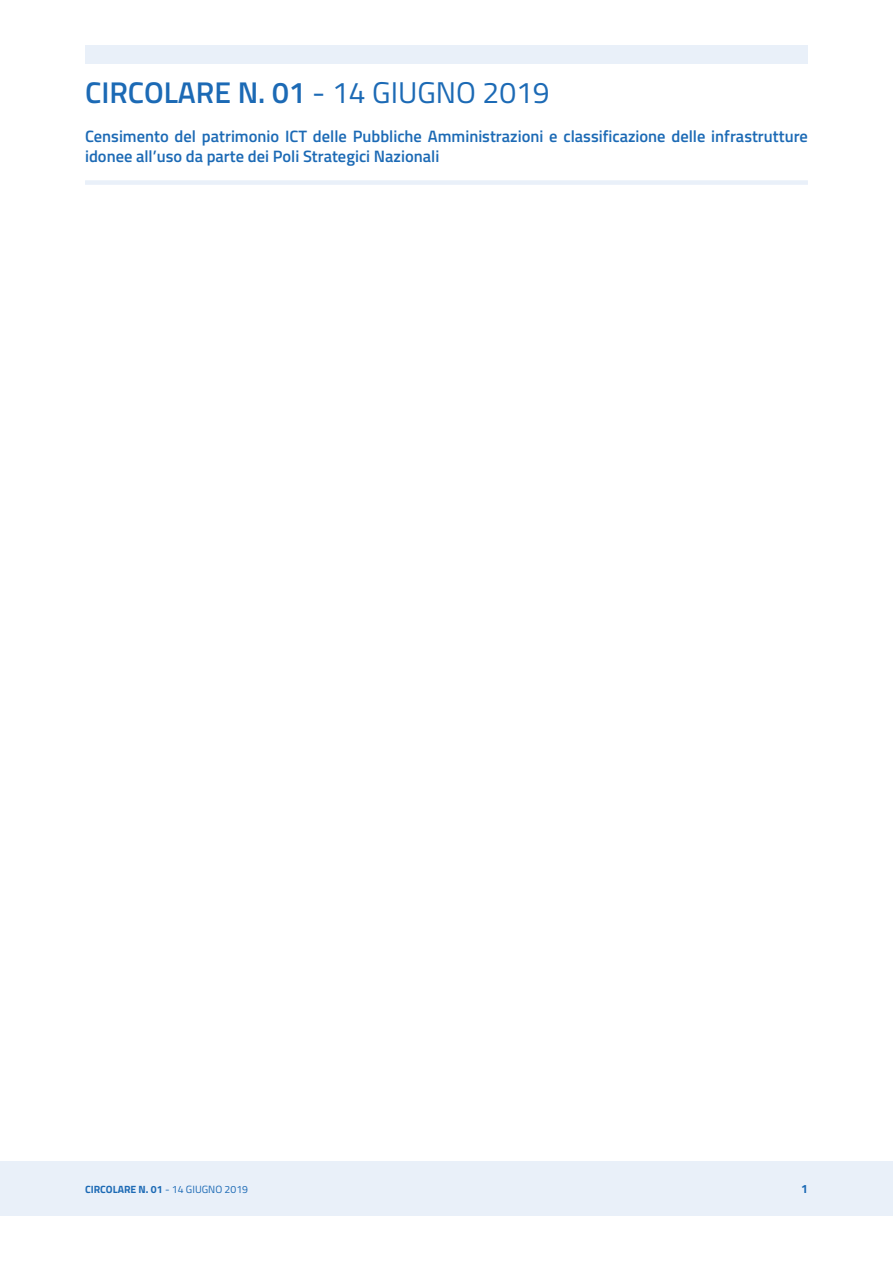
<style>
.page{position:relative;width:893px;height:1263px;background:#fff}
.page>*{position:absolute;margin:0;border:0;box-sizing:border-box;transform-origin:0 0}
.t1{font:600 30px "Titillium";color:#1c6ab5}
.t2{font:600 16.5px/19.5px "Titillium";color:#1c6ab5}
.t3{font:700 12px "Titillium";color:#1c6ab5}
.t4{font:700 10.5px "Titillium";color:#1c6ab5}
.s1{font-weight:400}
</style>
<div class="page">
<div style="left:0;top:1162px;width:893px;height:54px;background:#e9f0f9"></div>
<div style="left:85px;top:46px;width:723px;height:18px;background:#e9f0f9"></div>
<div style="left:85px;top:180px;width:723px;height:5px;background:#e9f0f9"></div>
<h1 class="t1" style="left:85px;top:70px;width:466px">CIRCOLARE N. 01 <span class="s1">- 14 GIUGNO 2019</span></h1>
<p class="t2" style="left:85px;top:126px;width:724px">Censimento del patrimonio ICT delle Pubbliche Amministrazioni e classificazione delle infrastrutture idonee all’uso da parte dei Poli Strategici Nazionali</p>
<p class="t4" style="left:85px;top:1181px;width:165px">CIRCOLARE N. 01 <span class="s1">- 14 GIUGNO 2019</span></p>
<p class="t3" style="left:801px;top:1179px;width:8px">1</p>
</div>
